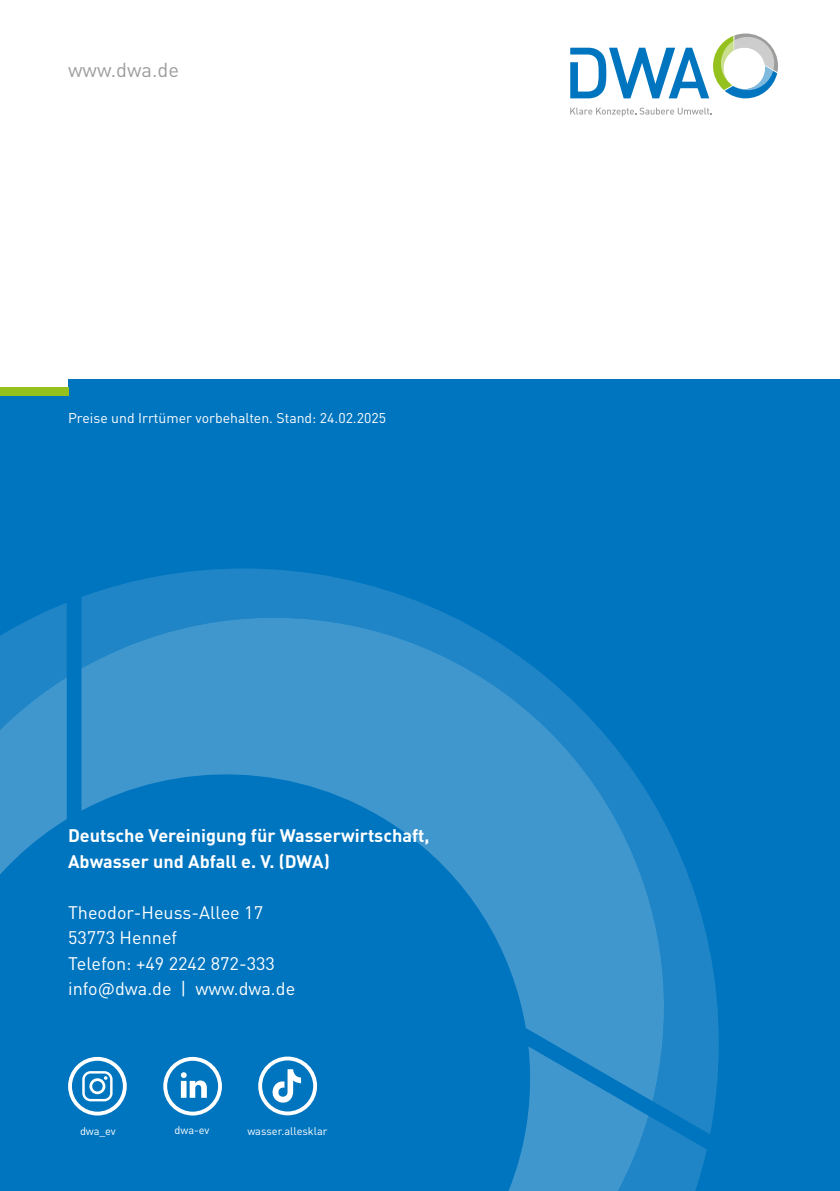
<style>
.page{position:relative;width:840px;height:1191px;background:#fff}
.page>*{position:absolute;margin:0;border:0;box-sizing:border-box;transform-origin:0 0}
.t1{font:20px "DINOT";color:#9d9d9c}
.t2{font:18px/25.6px "DINOT";color:#fff}
.t3{font:700 18px/25.6px "DINOT";color:#fff}
.t4{font:14px "DINOT";color:#fff}
.t5{font:11px "DINOT";color:#fff}
</style>
<div class="page">
<svg style="left:570px;top:108px;width:141px;height:8px"></svg>
<svg style="left:570px;top:33px;width:207px;height:65px"></svg>
<div style="left:0;top:391px;width:839px;height:800px;background:#0075bf"></div>
<svg style="left:0;top:603px;width:67px;height:271px"></svg>
<svg style="left:653px;top:836px;width:65px;height:298px;fill:#1f85c6"></svg>
<svg style="left:81px;top:568px;width:590px;height:533px"></svg>
<svg style="left:648px;top:1115px;width:58px;height:76px;fill:#1f85c6"></svg>
<svg style="left:68px;top:1046px;width:580px;height:145px"></svg>
<div style="left:68px;top:378px;width:771px;height:17px;background:#0075bf"></div>
<div style="left:0;top:387px;width:68px;height:8px;background:#95c11f"></div>
<svg style="left:82px;top:1071px;width:30px;height:30px"></svg>
<div style="left:68px;top:1057px;width:59px;height:58px;border:4px solid #fff;border-radius:50%"></div>
<svg style="left:181px;top:1072px;width:26px;height:25px"></svg>
<div style="left:163px;top:1057px;width:59px;height:58px;border:4px solid #fff;border-radius:50%"></div>
<div style="left:258px;top:1056px;width:59px;height:59px;border:4px solid #fff;border-radius:50%"></div>
<svg style="left:271px;top:1069px;width:30px;height:33px"></svg>
<p class="t1" style="left:68px;top:54px;width:112px">www.dwa.de</p>
<p class="t4" style="left:68px;top:407px;width:319px">Preise und Irrtümer vorbehalten. Stand: 24.02.2025</p>
<p class="t3" style="left:68px;top:821px;width:363px">Deutsche Vereinigung für Wasserwirtschaft,<br>Abwasser und Abfall e. V. (DWA)</p>
<p class="t2" style="left:68px;top:898px;width:228px">Theodor-Heuss-Allee 17<br>53773 Hennef<br>Telefon: +49 2242 872-333 info@dwa.de | www.dwa.de</p>
<p class="t5" style="left:80px;top:1122px;width:37px">dwa_ev</p>
<p class="t5" style="left:174px;top:1121px;width:36px">dwa-ev</p>
<p class="t5" style="left:247px;top:1122px;width:81px">wasser.allesklar</p>
</div>
